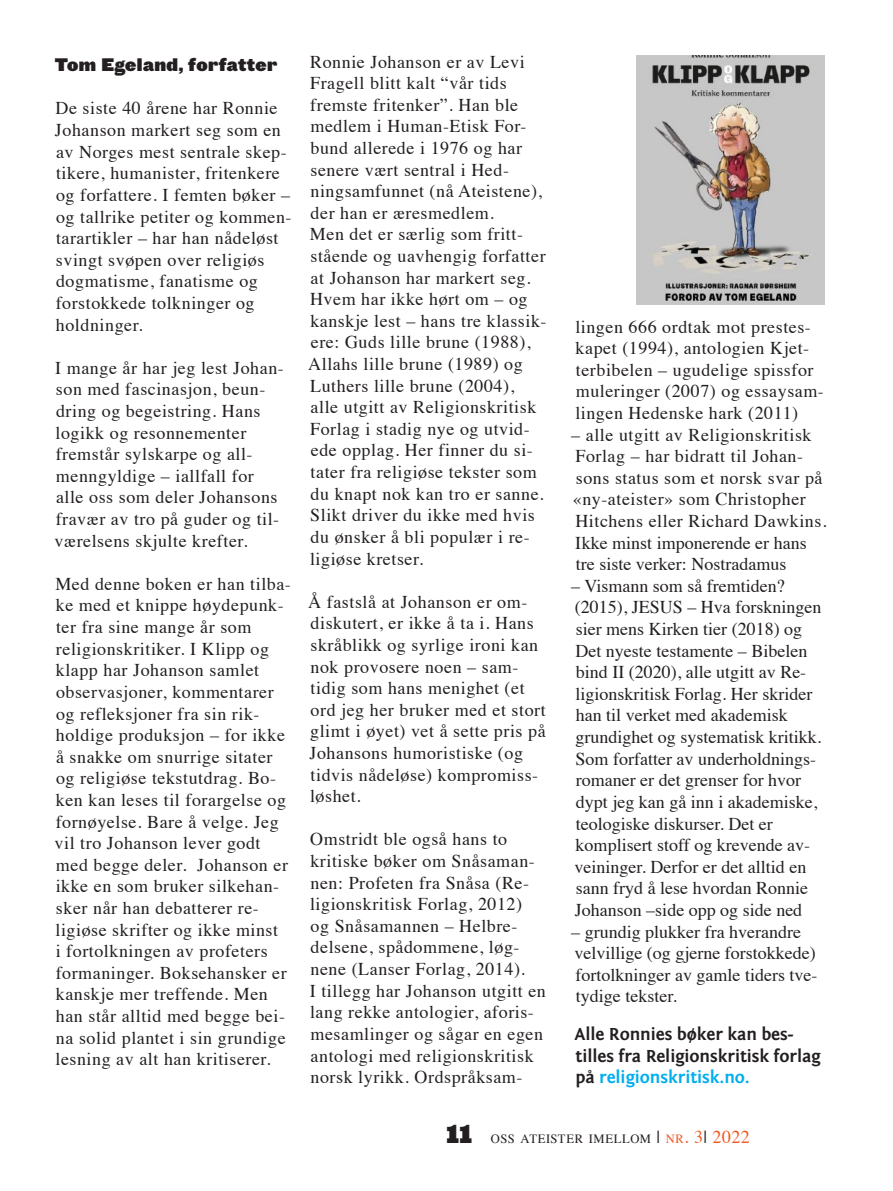
<style>
.page{position:relative;width:893px;height:1191px;background:#fff}
.page>*{position:absolute;margin:0;border:0;box-sizing:border-box;transform-origin:0 0}
.Brødtekst{font:18px/21.6px "Times";letter-spacing:.03em;color:#231f20}
.Brødtekst-2{font:18px/21.6px "Times";color:#231f20}
.Faktatekst{font:700 18px/21.6px "Fontin Sans";letter-spacing:-.005em;color:#231f20}
.Tittel_liten{font:17.25px "Leviathan HTF Black";letter-spacing:.03em;color:#231f20;scale:.95 1}
.t1{font:12.6px "Times";letter-spacing:.045em;color:#231f20}
.s1{color:#00aeef}
.s2{font-family:"Ziggurat HTF Black";font-size:24px}
.s3{font-size:18px}
.s4{color:#f15921}
.s5{font-size:18px;color:#f15921}
</style>
<div class="page">
<img style="left:637px;top:55px;width:188px;height:249px">
<p class="Tittel_liten" style="left:55px;top:54px;width:235px">Tom Egeland, forfatter</p>
<p class="Brødtekst" style="left:55px;top:96px;width:238px">De siste 40 årene har Ronnie<br>Johanson markert seg som en av Norges mest sentrale skep&shy;tikere, humanister, fritenkere og forfattere. I femten bøker – og tallrike petiter og kommen&shy;tarartikler – har han nådeløst svingt svøpen over religiøs dogmatisme, fanatisme og forstokkede tolkninger og holdninger.</p>
<p class="Brødtekst" style="left:55px;top:355px;width:231px">I mange år har jeg lest Johan&shy;son med fascinasjon, beun&shy;dring og begeistring. Hans logikk og resonnementer fremstår sylskarpe og all&shy;menngyldige – iallfall for alle oss som deler Johansons fravær av tro på guder og til&shy;værelsens skjulte krefter.</p>
<p class="Brødtekst" style="left:55px;top:571px;width:238px">Med denne boken er han tilba&shy;ke med et knippe høydepunk&shy;ter fra sine mange år som religionskritiker. I Klipp og klapp har Johanson samlet observasjoner, kommentarer og refleksjoner fra sin rik&shy;holdige produksjon – for ikke å snakke om snurrige sitater og religiøse tekstutdrag. Bo&shy;ken kan leses til forargelse og fornøyelse. Bare å velge. Jeg vil tro Johanson lever godt med begge deler. Johanson er ikke en som bruker silkehan&shy;sker når han debatterer re&shy;ligiøse skrifter og ikke minst<br>i fortolkningen av profeters formaninger. Boksehansker er kanskje mer treffende. Men han står alltid med begge bei&shy;na solid plantet i sin grundige lesning av alt han kritiserer.</p>
<p class="Brødtekst" style="left:310px;top:49px;width:233px">Ronnie Johanson er av Levi<br>Fragell blitt kalt “vår tids fremste fritenker”. Han ble medlem i Human-Etisk For&shy;bund allerede i 1976 og har senere vært sentral i Hed&shy;ningsamfunnet (nå Ateistene), der han er æresmedlem.</p>
<p class="Brødtekst" style="left:308px;top:222px;width:240px">Men det er særlig som fritt&shy;stående og uavhengig forfatter at Johanson har markert seg.<br>Hvem har ikke hørt om – og kanskje lest – hans tre klassik&shy;ere: Guds lille brune (1988),<br>Allahs lille brune (1989) og<br>Luthers lille brune (2004),<br>alle utgitt av Religionskritisk<br>Forlag i stadig nye og utvid&shy;ede opplag. Her finner du si&shy;tater fra religiøse tekster som du knapt nok kan tro er sanne.</p>
<p class="Brødtekst" style="left:310px;top:503px;width:226px">Slikt driver du ikke med hvis du ønsker å bli populær i re&shy;ligiøse kretser.</p>
<p class="Brødtekst" style="left:308px;top:589px;width:239px">Å fastslå at Johanson er om&shy;diskutert, er ikke å ta i. Hans skråblikk og syrlige ironi kan nok provosere noen – sam&shy;tidig som hans menighet (et ord jeg her bruker med et stort glimt i øyet) vet å sette pris på<br>Johansons humoristiske (og tidvis nådeløse) kompromiss&shy;løshet.</p>
<p class="Brødtekst" style="left:310px;top:827px;width:226px">Omstridt ble også hans to kritiske bøker om Snåsaman&shy;nen: Profeten fra Snåsa (Re&shy;ligionskritisk Forlag, 2012) og Snåsamannen – Helbre&shy;delsene, spådommene, løg&shy;nene (Lanser Forlag, 2014).</p>
<p class="Brødtekst" style="left:310px;top:978px;width:238px">I tillegg har Johanson utgitt en lang rekke antologier, aforis&shy;mesamlinger og sågar en egen antologi med religionskritisk norsk lyrikk. Ordspråksam-</p>
<p class="Brødtekst" style="left:575px;top:314px;width:250px">lingen 666 ordtak mot prestes&shy;kapet (1994), antologien Kjet&shy;terbibelen – ugudelige spissfor muleringer (2007) og essaysam&shy;lingen Hedenske hark (2011)</p>
<p class="Brødtekst" style="left:571px;top:422px;width:257px">– alle utgitt av Religionskritisk<br>Forlag – har bidratt til Johan&shy;sons status som et norsk svar på «ny-ateister» som Christopher<br>Hitchens eller Richard Dawkins.</p>
<p class="Brødtekst-2" style="left:575px;top:530px;width:233px">Ikke minst imponerende er hans tre siste verker: Nostradamus</p>
<p class="Brødtekst-2" style="left:571px;top:573px;width:252px">– Vismann som så fremtiden? (2015), JESUS – Hva forskningen sier mens Kirken tier (2018) og<br>Det nyeste testamente – Bibelen bind II (2020), alle utgitt av Re&shy;ligionskritisk Forlag. Her skrider han til verket med akademisk grundighet og systematisk kritikk.</p>
<p class="Brødtekst-2" style="left:574px;top:746px;width:244px">Som forfatter av underholdnings&shy;romaner er det grenser for hvor dypt jeg kan gå inn i akademiske, teologiske diskurser. Det er komplisert stoff og krevende av&shy;veininger. Derfor er det alltid en sann fryd å lese hvordan Ronnie<br>Johanson –side opp og side ned</p>
<p class="Brødtekst-2" style="left:571px;top:919px;width:248px">– grundig plukker fra hverandre velvillige (og gjerne forstokkede) fortolkninger av gamle tiders tve&shy;tydige tekster.</p>
<p class="Faktatekst" style="left:575px;top:1023px;width:247px">Alle Ronnies bøker kan bes&shy;tilles fra Religionskritisk forlag på <span class="s1">religionskritisk.no.</span></p>
<p class="t1" style="left:446px;top:1127px;width:305px"><span class="s2">11</span> OSS ATEISTER IMELLOM <span class="s3">|</span> <span class="s4">NR</span><span class="s5">. 3</span><span class="s3">|</span> <span class="s5">2022</span></p>
</div>
